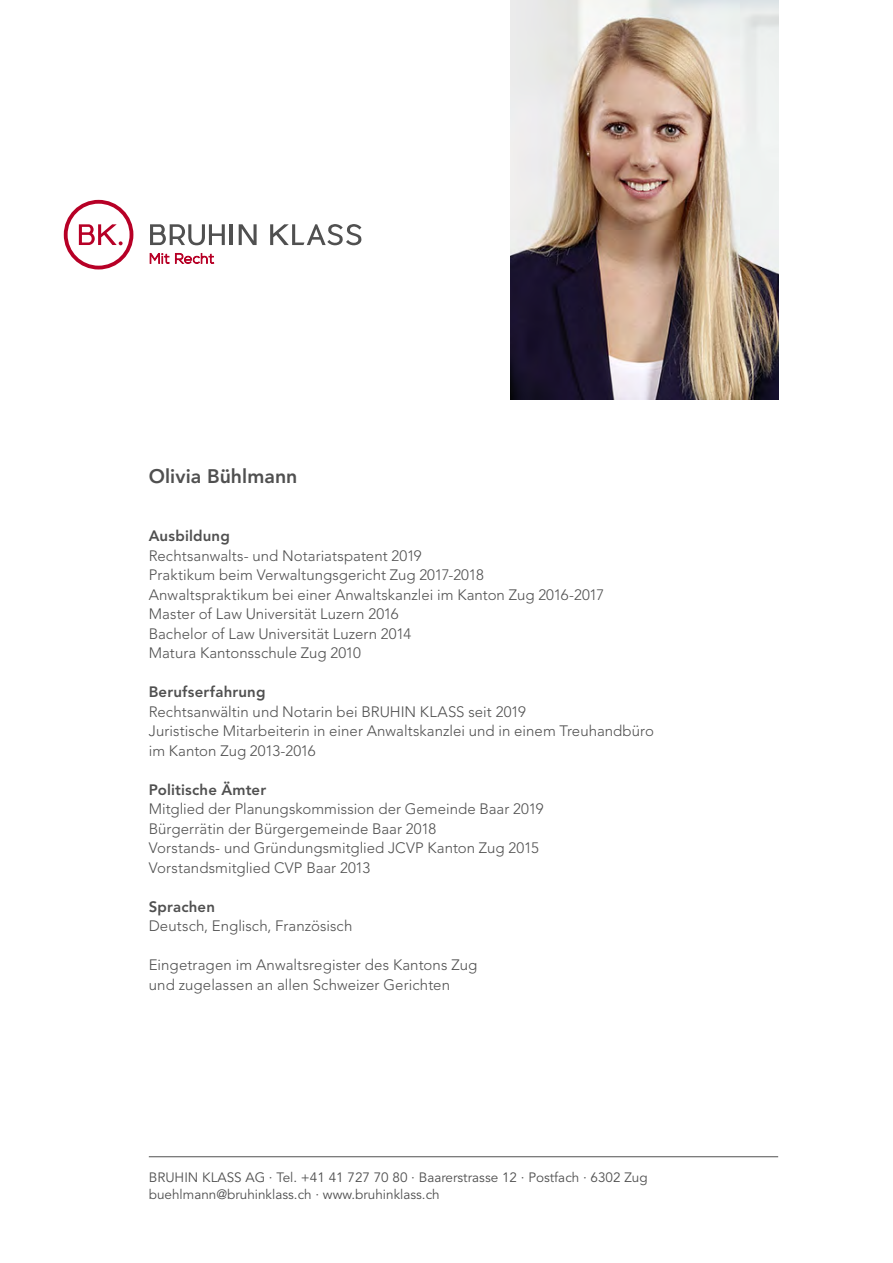
<style>
.page{position:relative;width:893px;height:1263px;background:#fff}
.page>*{position:absolute;margin:0;border:0;box-sizing:border-box;transform-origin:0 0}
.t1{font:800 19.5px "Avenir LT Std";letter-spacing:.005em;color:#505050}
.t2{font:300 15px/19.5px "Avenir LT Std";letter-spacing:.005em;color:#505050}
.t3{font:800 15px "Avenir LT Std";letter-spacing:.01em;color:#505050}
.t4{font:13.5px/16.5px "Avenir LT Std";color:#505050}
</style>
<div class="page">
<img style="left:510px;top:0;width:268px;height:400px">
<hr style="left:149px;top:1156px;width:629px;height:1px;background:#505050">
<svg style="left:150px;top:224px;width:75px;height:21px"></svg>
<hr style="left:230px;top:224px;width:3px;height:21px;background:#505050">
<svg style="left:239px;top:224px;width:18px;height:21px"></svg>
<svg style="left:270px;top:224px;width:91px;height:21px"></svg>
<svg style="left:64px;top:200px;width:69px;height:69px"></svg>
<svg style="left:150px;top:253px;width:64px;height:11px"></svg>
<h1 class="t1" style="left:149px;top:464px;width:150px">Olivia Bühlmann</h1>
<p class="t3" style="left:149px;top:527px;width:82px">Ausbildung</p>
<p class="t2" style="left:149px;top:546px;width:457px">Rechtsanwalts- und Notariatspatent 2019<br>Praktikum beim Verwaltungsgericht Zug 2017-2018<br>Anwaltspraktikum bei einer Anwaltskanzlei im Kanton Zug 2016-2017<br>Master of Law Universität Luzern 2016<br>Bachelor of Law Universität Luzern 2014<br>Matura Kantonsschule Zug 2010</p>
<p class="t3" style="left:149px;top:683px;width:118px">Berufserfahrung</p>
<p class="t2" style="left:149px;top:702px;width:507px">Rechtsanwältin und Notarin bei BRUHIN KLASS seit 2019<br>Juristische Mitarbeiterin in einer Anwaltskanzlei und in einem Treuhandbüro im Kanton Zug 2013-2016</p>
<p class="t3" style="left:149px;top:780px;width:119px">Politische Ämter</p>
<p class="t2" style="left:149px;top:799px;width:396px">Mitglied der Planungskommission der Gemeinde Baar 2019<br>Bürgerrätin der Bürgergemeinde Baar 2018<br>Vorstands- und Gründungsmitglied JCVP Kanton Zug 2015<br>Vorstandsmitglied CVP Baar 2013</p>
<p class="t3" style="left:149px;top:897px;width:68px">Sprachen</p>
<p class="t2" style="left:149px;top:916px;width:205px">Deutsch, Englisch, Französisch</p>
<p class="t2" style="left:149px;top:955px;width:330px">Eingetragen im Anwaltsregister des Kantons Zug und zugelassen an allen Schweizer Gerichten</p>
<p class="t4" style="left:149px;top:1170px;width:500px">BRUHIN KLASS AG · Tel. +41 41 727 70 80 · Baarerstrasse 12 · Postfach · 6302 Zug buehlmann@bruhinklass.ch · www.bruhinklass.ch</p>
</div>
